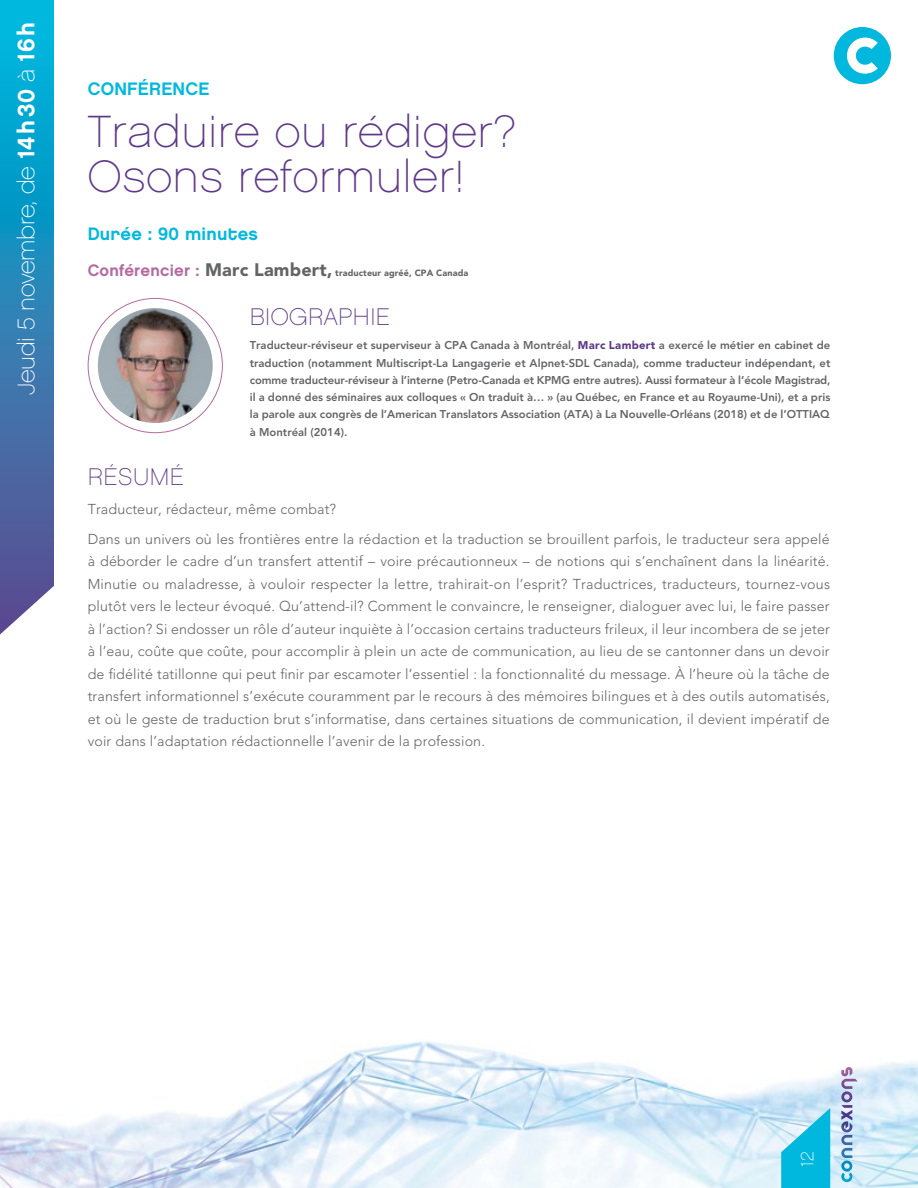
<style>
.page{position:relative;width:918px;height:1188px;background:#fff}
.page>*{position:absolute;margin:0;border:0;box-sizing:border-box;transform-origin:0 0}
.t1{font:45px/45px "Chalet Paris Nineteen Sixty";letter-spacing:.02em;color:#5e398a}
.t2{font:24px "Chalet Paris Nineteen Sixty";letter-spacing:-.01em;color:#fff}
.t3{font:24px "Chalet Paris Nineteen Sixty";letter-spacing:.02em;color:#5e398a}
.t4{font:18px "Chalet New York Nineteen Eighty";letter-spacing:.01em;color:#00b8de}
.t5{font:18px "Chalet Paris Nineteen Sixty";color:#fff}
.t6{font:300 14.25px/22.5px "Avenir LT Std";letter-spacing:.01em;color:#636466}
.t7{font:800 11.25px/17.2px "Avenir LT Std";color:#636466;text-align:justify}
.t8{font:900 9px "Avenir LT Std";letter-spacing:.01em;color:#636466}
.s1{font-family:"Chalet New York Nineteen Eighty"}
.s2{font-family:"Chalet New York Nineteen Sixty";font-weight:400;font-size:16.5px;color:#b56aa1}
.s3{font-size:18px}
.s4{font-weight:900;color:#5e398a}
</style>
<div class="page">
<img style="left:0;top:1041px;width:918px;height:147px">
<svg style="left:781px;top:1108px;width:49px;height:80px;background:#3bc5e4"></svg>
<svg style="left:841px;top:1067px;width:17px;height:89px;background:#b1bad8"></svg>
<svg style="left:0;top:0;width:54px;height:634px;background:#2f89ba"></svg>
<div style="left:834px;top:27px;width:57px;height:57px;background:#00b8de;border-radius:50%"></div>
<svg style="left:847px;top:38px;width:31px;height:36px"></svg>
<img style="left:98px;top:308px;width:115px;height:115px;border-radius:57px">
<h2 class="t2" style="left:13px;top:395px;width:375px;rotate:-90deg">Jeudi 5 novembre, de <span class="s1">14h30</span> à <span class="s1">16h</span></h2>
<p class="t4" style="left:88px;top:78px;width:123px">Conférence</p>
<h1 class="t1" style="left:88px;top:109px;width:429px">Traduire ou rédiger?<br>Osons reformuler!</h1>
<p class="t4" style="left:88px;top:223px;width:172px">Durée : 90 minutes</p>
<p class="t8" style="left:88px;top:267px;width:382px"><span class="s2">Conférencier :</span> <span class="s3">Marc Lambert,</span> traducteur agréé, CPA Canada</p>
<h2 class="t3" style="left:250px;top:303px;width:142px">BIOGRAPHIE</h2>
<p class="t7" style="left:250px;top:337px;width:582px">Traducteur-réviseur et superviseur à CPA Canada à Montréal, <span class="s4">Marc Lambert</span> a exercé le métier en cabinet de traduction (notamment Multiscript-La Langagerie et Alpnet-SDL Canada), comme traducteur indépendant, et comme traducteur-réviseur à l’interne (Petro-Canada et KPMG entre autres). Aussi formateur à l’école Magistrad, il a donné des séminaires aux colloques « On traduit à… » (au Québec, en France et au Royaume-Uni), et a pris la parole aux congrès de l’American Translators Association (ATA) à La Nouvelle-Orléans (2018) et de l’OTTIAQ à Montréal (2014).</p>
<h2 class="t3" style="left:88px;top:463px;width:98px">Résumé</h2>
<p class="t6" style="left:88px;top:495px;width:743px;line-height:29.2px">Traducteur, rédacteur, même combat?<br>Dans un univers où les frontières entre la rédaction et la traduction se brouillent parfois, le traducteur sera appelé</p>
<p class="t6" style="left:88px;top:550px;width:744px;text-align:justify">à déborder le cadre d’un transfert attentif – voire précautionneux – de notions qui s’enchaînent dans la linéarité.<br>Minutie ou maladresse, à vouloir respecter la lettre, trahirait-on l’esprit? Traductrices, traducteurs, tournez-vous plutôt vers le lecteur évoqué. Qu’attend-il? Comment le convaincre, le renseigner, dialoguer avec lui, le faire passer à l’action? Si endosser un rôle d’auteur inquiète à l’occasion certains traducteurs frileux, il leur incombera de se jeter à l’eau, coûte que coûte, pour accomplir à plein un acte de communication, au lieu de se cantonner dans un devoir de fidélité tatillonne qui peut finir par escamoter l’essentiel : la fonctionnalité du message. À l’heure où la tâche de transfert informationnel s’exécute couramment par le recours à des mémoires bilingues et à des outils automatisés, et où le geste de traduction brut s’informatise, dans certaines situations de communication, il devient impératif de voir dans l’adaptation rédactionnelle l’avenir de la profession.</p>
<p class="t5" style="left:797px;top:1167px;width:17px;rotate:-90deg">12</p>
</div>
